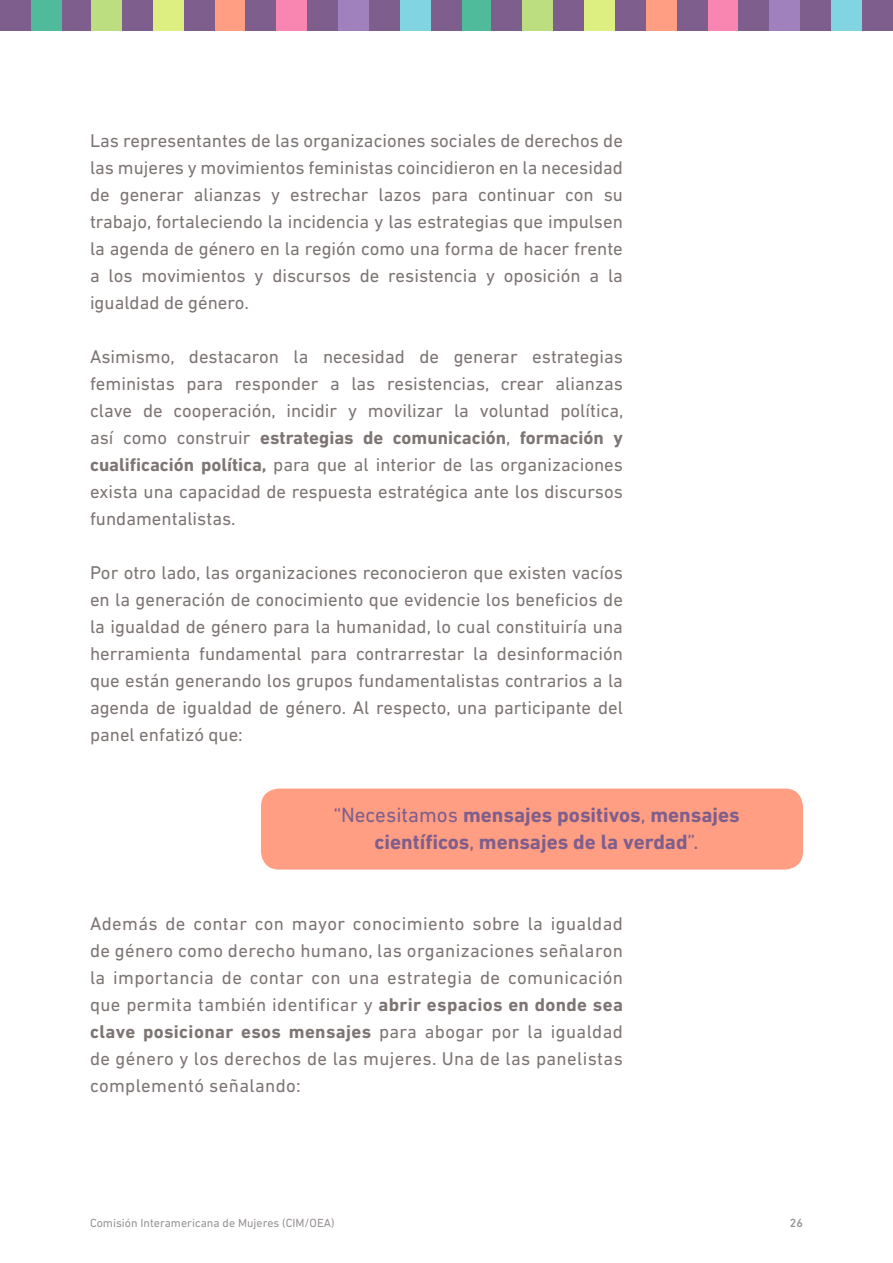
<style>
.page{position:relative;width:893px;height:1263px;background:#fff}
.page>*{position:absolute;margin:0;border:0;box-sizing:border-box;transform-origin:0 0}
.t1{font:700 21px/27px "DIN Next LT Pro";color:#7e5e8c;text-align:center}
.t2{font:18.75px/27px "DIN Next LT Pro";color:#7d7574;text-align:justify}
.t3{font:12px "DIN Next LT Pro";color:#999393}
.t4{font:500 12px "DIN Next LT Pro";color:#999393}
.s1{font-weight:700}
.s2{font-weight:400}
</style>
<div class="page">
<div style="left:462px;top:0;width:31px;height:31px;background:#4fbb9a"></div>
<div style="left:91px;top:0;width:31px;height:31px;background:#bcde81"></div>
<div style="left:522px;top:0;width:31px;height:31px;background:#bcde81"></div>
<div style="left:153px;top:0;width:31px;height:31px;background:#deef82"></div>
<div style="left:584px;top:0;width:31px;height:31px;background:#deef82"></div>
<div style="left:215px;top:0;width:30px;height:31px;background:#ff9e82"></div>
<div style="left:646px;top:0;width:31px;height:31px;background:#ff9e82"></div>
<div style="left:276px;top:0;width:31px;height:31px;background:#f986b1"></div>
<div style="left:707px;top:0;width:31px;height:31px;background:#f986b1"></div>
<div style="left:338px;top:0;width:31px;height:31px;background:#a081be"></div>
<div style="left:769px;top:0;width:31px;height:31px;background:#a081be"></div>
<div style="left:400px;top:0;width:31px;height:31px;background:#81d4e2"></div>
<div style="left:831px;top:0;width:31px;height:31px;background:#81d4e2"></div>
<div style="left:862px;top:0;width:31px;height:31px;background:#7e5e8c"></div>
<div style="left:800px;top:0;width:31px;height:31px;background:#7e5e8c"></div>
<div style="left:738px;top:0;width:31px;height:31px;background:#7e5e8c"></div>
<div style="left:677px;top:0;width:30px;height:31px;background:#7e5e8c"></div>
<div style="left:615px;top:0;width:31px;height:31px;background:#7e5e8c"></div>
<div style="left:553px;top:0;width:31px;height:31px;background:#7e5e8c"></div>
<div style="left:491px;top:0;width:31px;height:31px;background:#7e5e8c"></div>
<div style="left:431px;top:0;width:31px;height:31px;background:#7e5e8c"></div>
<div style="left:369px;top:0;width:31px;height:31px;background:#7e5e8c"></div>
<div style="left:307px;top:0;width:31px;height:31px;background:#7e5e8c"></div>
<div style="left:245px;top:0;width:31px;height:31px;background:#7e5e8c"></div>
<div style="left:184px;top:0;width:31px;height:31px;background:#7e5e8c"></div>
<div style="left:122px;top:0;width:31px;height:31px;background:#7e5e8c"></div>
<div style="left:60px;top:0;width:31px;height:31px;background:#7e5e8c"></div>
<div style="left:0;top:0;width:31px;height:31px;background:#7e5e8c"></div>
<div style="left:31px;top:0;width:31px;height:31px;background:#4fbb9a"></div>
<div style="left:261px;top:788px;width:542px;height:81px;background:#ff9e82;border-radius:18px"></div>
<p class="t2" style="left:90px;top:127px;width:534px">Las representantes de las organizaciones sociales de derechos de las mujeres y movimientos feministas coincidieron en la necesidad de generar alianzas y estrechar lazos para continuar con su trabajo, fortaleciendo la incidencia y las estrategias que impulsen la agenda de género en la región como una forma de hacer frente a los movimientos y discursos de resistencia y oposición a la igualdad de género.</p>
<p class="t2" style="left:90px;top:343px;width:535px">Asimismo, destacaron la necesidad de generar estrategias feministas para responder a las resistencias, crear alianzas clave de cooperación, incidir y movilizar la voluntad política, así como construir <span class="s1">estrategias de comunicación</span>, <span class="s1">formación y cualificación política,</span> para que al interior de las organizaciones exista una capacidad de respuesta estratégica ante los discursos fundamentalistas.</p>
<p class="t2" style="left:90px;top:559px;width:534px">Por otro lado, las organizaciones reconocieron que existen vacíos en la generación de conocimiento que evidencie los beneficios de la igualdad de género para la humanidad, lo cual constituiría una herramienta fundamental para contrarrestar la desinformación que están generando los grupos fundamentalistas contrarios a la agenda de igualdad de género. Al respecto, una participante del panel enfatizó que:</p>
<p class="t1" style="left:333px;top:801px;width:408px"><span class="s2">“Necesitamos</span> mensajes positivos<span class="s2">,</span> mensajes científicos<span class="s2">,</span> mensajes de la verdad<span class="s2">”.</span></p>
<p class="t2" style="left:90px;top:910px;width:534px">Además de contar con mayor conocimiento sobre la igualdad de género como derecho humano, las organizaciones señalaron la importancia de contar con una estrategia de comunicación que permita también identificar y <span class="s1">abrir espacios en donde sea clave posicionar esos mensajes</span> para abogar por la igualdad de género y los derechos de las mujeres. Una de las panelistas complementó señalando:</p>
<p class="t3" style="left:90px;top:1216px;width:246px">Comisión Interamericana de Mujeres (CIM/OEA)</p>
<p class="t4" style="left:790px;top:1216px;width:15px">26</p>
</div>
